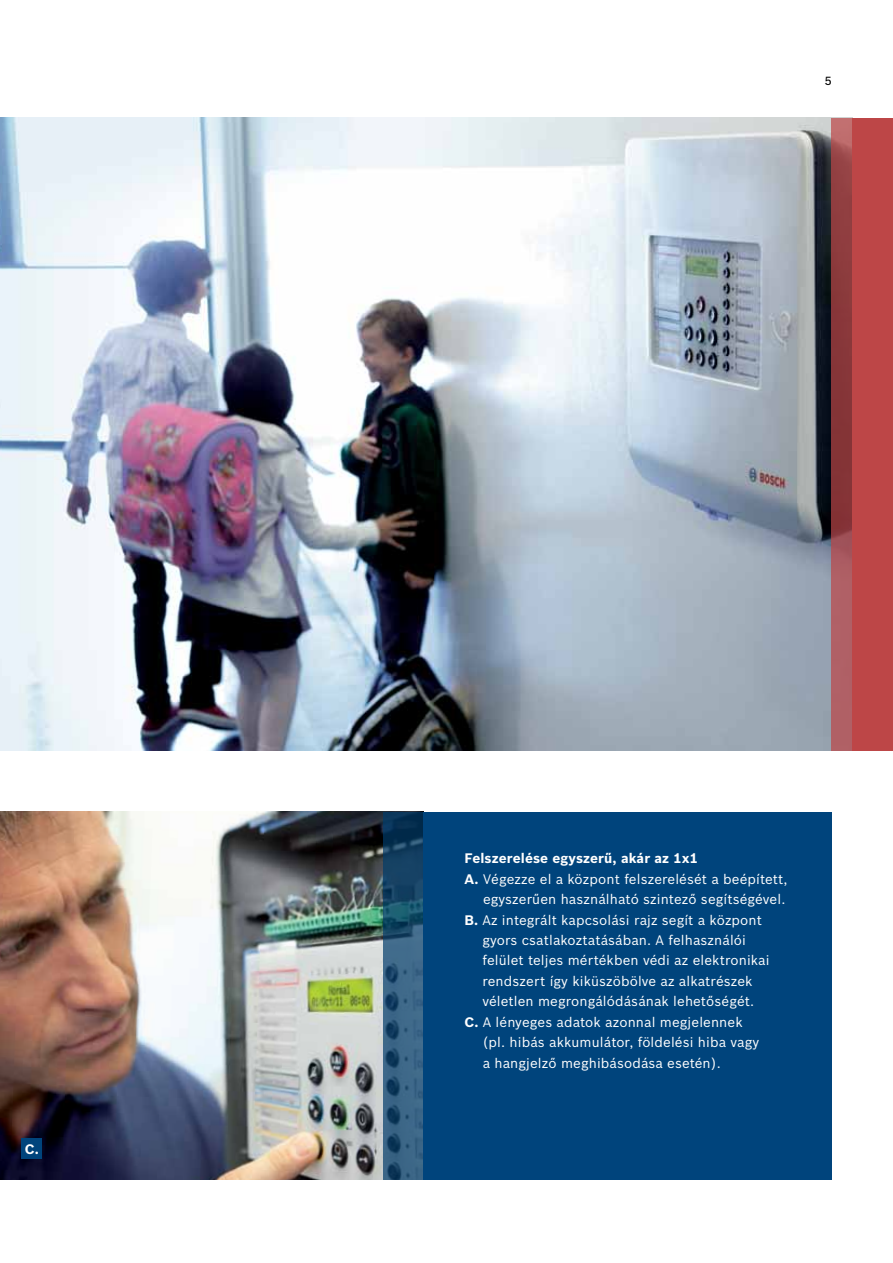
<style>
.page{position:relative;width:893px;height:1263px;background:#fff}
.page>*{position:absolute;margin:0;border:0;box-sizing:border-box;transform-origin:0 0}
.t1{font:13.5px "Bosch Sans";letter-spacing:.01em;color:#fff}
.t2{font:700 13.5px "Bosch Sans";letter-spacing:.01em;color:#fff}
.t3{font:500 11.55px "Bosch Sans";color:#000}
.s1{font-weight:700}
</style>
<div class="page">
<img style="left:0;top:118px;width:832px;height:632px">
<div style="left:852px;top:118px;width:41px;height:632px;background:#bd4647"></div>
<svg style="left:832px;top:118px;width:20px;height:632px;background:#98474b"></svg>
<img style="left:0;top:812px;width:383px;height:367px">
<svg style="left:383px;top:812px;width:40px;height:367px;background:#295575"></svg>
<div style="left:423px;top:812px;width:409px;height:367px;background:#00447c"></div>
<div style="left:21px;top:1138px;width:20px;height:21px;background:#00447c"></div>
<p class="t2" style="left:25px;top:1139px;width:15px">C.</p>
<p class="t3" style="left:825px;top:73px;width:8px">5</p>
<p class="t2" style="left:464px;top:848px;width:235px">Felszerelése egyszerű, akár az 1x1</p>
<p class="t1" style="left:464px;top:869px;width:325px"><span class="s1">A.</span> Végezze el a központ felszerelését a beépített,</p>
<p class="t1" style="left:483px;top:889px;width:304px">egyszerűen használható szintező segítségével.</p>
<p class="t1" style="left:464px;top:910px;width:299px"><span class="s1">B.</span> Az integrált kapcsolási rajz segít a központ</p>
<p class="t1" style="left:482px;top:930px;width:265px">gyors csatlakoztatásában. A felhasználói</p>
<p class="t1" style="left:482px;top:950px;width:289px">felület teljes mértékben védi az elektronikai</p>
<p class="t1" style="left:482px;top:971px;width:272px">rendszert így kiküszöbölve az alkatrészek</p>
<p class="t1" style="left:482px;top:991px;width:273px">véletlen megrongálódásának lehetőségét.</p>
<p class="t1" style="left:464px;top:1012px;width:280px"><span class="s1">C.</span> A lényeges adatok azonnal megjelennek</p>
<p class="t1" style="left:483px;top:1032px;width:278px">(pl. hibás akkumulátor, földelési hiba vagy</p>
<p class="t1" style="left:483px;top:1053px;width:240px">a hangjelző meghibásodása esetén).</p>
</div>
